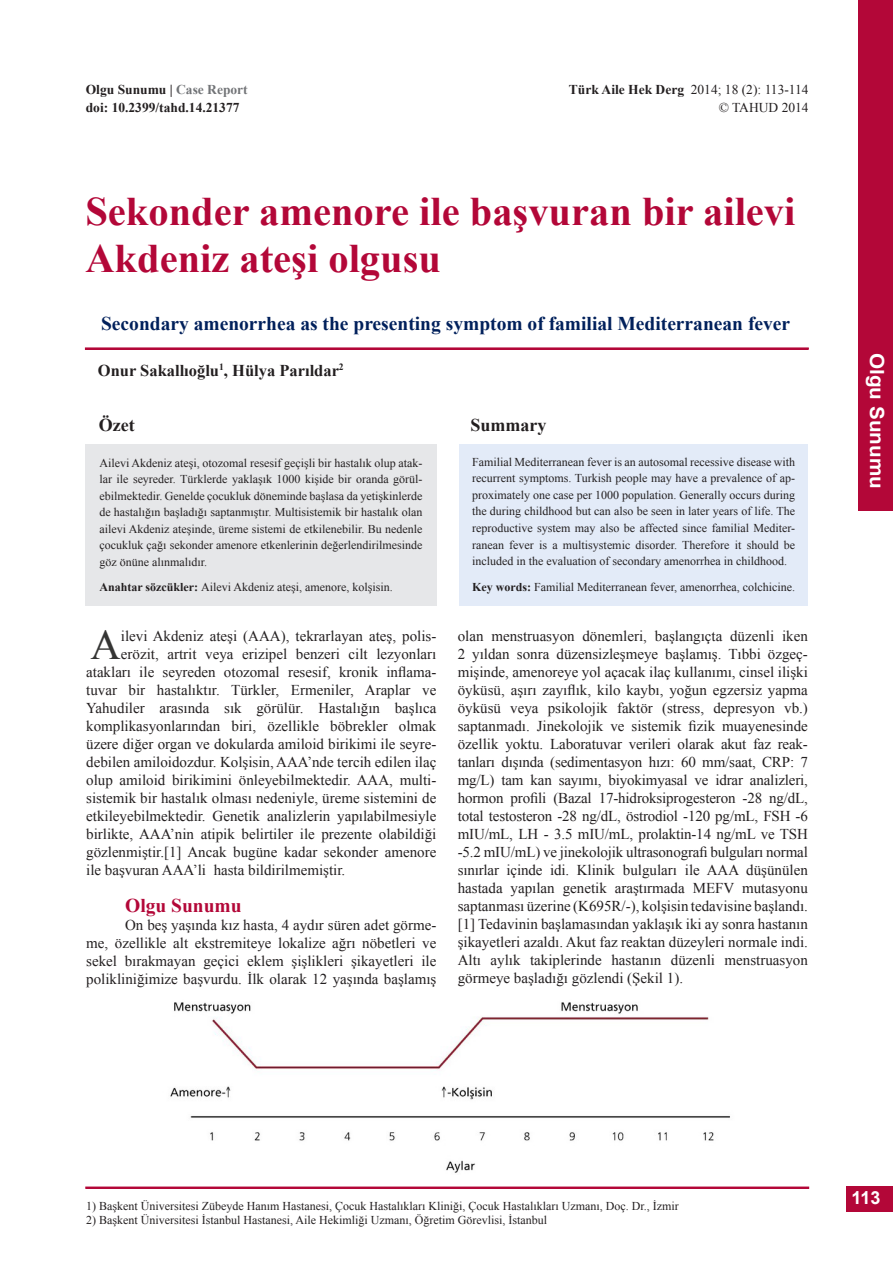
<style>
.page{position:relative;width:893px;height:1276px;background:#fff}
.page>*{position:absolute;margin:0;border:0;box-sizing:border-box;transform-origin:0 0}
.t1{font:42.15px "Times New Roman";color:#353534}
.t2{font:700 40.5px/46.5px "Times New Roman";color:#b30738}
.t3{font:700 19.5px "Times New Roman";color:#00205b}
.t4{font:700 19.5px "Arial";color:#fff;scale:1.06 1}
.t5{font:700 19.5px "Times New Roman";color:#b30738}
.t6{font:700 18px "Times New Roman";color:#231f20}
.t7{font:700 18px "Arial";color:#fff}
.t8{font:700 16.5px "Times New Roman";color:#231f20}
.t9{font:15px/18px "Times New Roman";color:#231f20;text-align:justify}
.t10{font:700 13.5px/18px "Times New Roman";color:#231f20}
.t11{font:13.5px/18px "Times New Roman";color:#231f20;text-align:right}
.t12{font:12px/16.5px "Times New Roman";color:#231f20;text-align:justify}
.s1{color:#727477}
.s2{font-weight:700}
</style>
<div class="page">
<div style="left:859px;top:0;width:34px;height:510px;background:#b30738"></div>
<div style="left:846px;top:1186px;width:47px;height:26px;background:#b30738"></div>
<div style="left:85px;top:347px;width:724px;height:3px;border:1px solid #b30738"></div>
<div style="left:85px;top:1186px;width:724px;height:2px;border:1px solid #b30738"></div>
<div style="left:459px;top:445px;width:349px;height:161px;background:#e3ebf8"></div>
<div style="left:85px;top:444px;width:352px;height:162px;background:#e6e7e9"></div>
<img style="left:170px;top:1002px;width:560px;height:171px">
<p class="t10" style="left:86px;top:81px;width:163px">Olgu Sunumu | <span class="s1">Case Report </span>doi: 10.2399/tahd.14.21377</p>
<p class="t11" style="left:569px;top:81px;width:241px"><span class="s2">Türk Aile Hek Derg</span> 2014; 18 (2): 113-114 © TAHUD 2014</p>
<p class="t2" style="left:85px;top:187px;width:711px">Sekonder amenore ile başvuran bir ailevi<br>Akdeniz ateşi olgusu</p>
<p class="t3" style="left:101px;top:310px;width:691px">Secondary amenorrhea as the presenting symptom of familial Mediterranean fever</p>
<p class="t8" style="left:98px;top:358px;width:247px">Onur Sakallıoğlu<sup>1</sup>, Hülya Parıldar<sup>2</sup></p>
<p class="t6" style="left:99px;top:412px;width:37px">Özet</p>
<p class="t6" style="left:471px;top:412px;width:77px">Summary</p>
<p class="t12" style="left:472px;top:453px;width:325px">Familial Mediterranean fever is an autosomal recessive disease with recurrent symptoms. Turkish people may have a prevalence of ap&shy;proximately one case per 1000 population. Generally occurs during the during childhood but can also be seen in later years of life. The reproductive system may also be affected since familial Mediter&shy;ranean fever is a multisystemic disorder. Therefore it should be included in the evaluation of secondary amenorrhea in childhood.</p>
<p class="t12" style="left:472px;top:578px;width:325px"><span class="s2">Key words:</span> Familial Mediterranean fever, amenorrhea, colchicine.</p>
<p class="t12" style="left:99px;top:454px;width:325px">Ailevi Akdeniz ateşi, otozomal resesif geçişli bir hastalık olup atak&shy;lar ile seyreder. Türklerde yaklaşık 1000 kişide bir oranda görül&shy;ebilmektedir. Genelde çocukluk döneminde başlasa da yetişkinlerde de hastalığın başladığı saptanmıştır. Multisistemik bir hastalık olan ailevi Akdeniz ateşinde, üreme sistemi de etkilenebilir. Bu nedenle çocukluk çağı sekonder amenore etkenlerinin değerlendirilmesinde göz önüne alınmalıdır.</p>
<p class="t12" style="left:99px;top:579px;width:295px"><span class="s2">Anahtar sözcükler:</span> Ailevi Akdeniz ateşi, amenore, kolşisin.</p>
<p class="t1" style="left:90px;top:616px;width:32px">A</p>
<p class="t9" style="left:121px;top:627px;width:317px">ilevi Akdeniz ateşi (AAA), tekrarlayan ateş, polis-</p>
<p class="t9" style="left:121px;top:645px;width:317px">erözit, artrit veya erizipel benzeri cilt lezyonları</p>
<p class="t9" style="left:86px;top:663px;width:352px">atakları ile seyreden otozomal resesif, kronik inflama-</p>
<p class="t9" style="left:86px;top:681px;width:352px">tuvar bir hastalıktır. Türkler, Ermeniler, Araplar ve</p>
<p class="t9" style="left:86px;top:699px;width:352px">Yahudiler arasında sık görülür. Hastalığın başlıca</p>
<p class="t9" style="left:86px;top:717px;width:352px">komplikasyonlarından biri, özellikle böbrekler olmak</p>
<p class="t9" style="left:86px;top:735px;width:352px">üzere diğer organ ve dokularda amiloid birikimi ile seyre-</p>
<p class="t9" style="left:86px;top:753px;width:352px">debilen amiloidozdur. Kolşisin, AAA’nde tercih edilen ilaç</p>
<p class="t9" style="left:86px;top:771px;width:352px">olup amiloid birikimini önleyebilmektedir. AAA, multi-</p>
<p class="t9" style="left:86px;top:789px;width:352px">sistemik bir hastalık olması nedeniyle, üreme sistemini de</p>
<p class="t9" style="left:86px;top:807px;width:352px">etkileyebilmektedir. Genetik analizlerin yapılabilmesiyle</p>
<p class="t9" style="left:86px;top:825px;width:352px">birlikte, AAA’nin atipik belirtiler ile prezente olabildiği</p>
<p class="t9" style="left:86px;top:843px;width:352px">gözlenmiştir.[1] Ancak bugüne kadar sekonder amenore</p>
<p class="t9" style="left:86px;top:861px;width:261px">ile başvuran AAA’li hasta bildirilmemiştir.</p>
<p class="t5" style="left:125px;top:892px;width:118px">Olgu Sunumu</p>
<p class="t9" style="left:86px;top:915px;width:352px;text-indent:39px">On beş yaşında kız hasta, 4 aydır süren adet görme&shy;me, özellikle alt ekstremiteye lokalize ağrı nöbetleri ve sekel bırakmayan geçici eklem şişlikleri şikayetleri ile polikliniğimize başvurdu. İlk olarak 12 yaşında başlamış</p>
<p class="t9" style="left:458px;top:627px;width:352px">olan menstruasyon dönemleri, başlangıçta düzenli iken 2 yıldan sonra düzensizleşmeye başlamış. Tıbbi özgeç&shy;mişinde, amenoreye yol açacak ilaç kullanımı, cinsel ilişki öyküsü, aşırı zayıflık, kilo kaybı, yoğun egzersiz yapma öyküsü veya psikolojik faktör (stress, depresyon vb.) saptanmadı. Jinekolojik ve sistemik fizik muayenesinde özellik yoktu. Laboratuvar verileri olarak akut faz reak&shy;tanları dışında (sedimentasyon hızı: 60 mm/saat, CRP: 7 mg/L) tam kan sayımı, biyokimyasal ve idrar analizleri, hormon profili (Bazal 17-hidroksiprogesteron -28 ng/dL, total testosteron -28 ng/dL, östrodiol -120 pg/mL, FSH -6 mIU/mL, LH - 3.5 mIU/mL, prolaktin-14 ng/mL ve TSH -5.2 mIU/mL) ve jinekolojik ultrasonografi bulguları normal sınırlar içinde idi. Klinik bulguları ile AAA düşünülen hastada yapılan genetik araştırmada MEFV mutasyonu saptanması üzerine (K695R/-), kolşisin tedavisine başlandı. [1] Tedavinin başlamasından yaklaşık iki ay sonra hastanın şikayetleri azaldı. Akut faz reaktan düzeyleri normale indi.<br>Altı aylık takiplerinde hastanın düzenli menstruasyon görmeye başladığı gözlendi (Şekil 1).</p>
<p class="t4" style="left:890px;top:353px;width:129px;rotate:90deg">Olgu Sunumu</p>
<p class="t12" style="left:86px;top:1197px;width:594px">1) Başkent Üniversitesi Zübeyde Hanım Hastanesi, Çocuk Hastalıkları Kliniği, Çocuk Hastalıkları Uzmanı, Doç. Dr., İzmir</p>
<p class="t12" style="left:86px;top:1211px;width:462px">2) Başkent Üniversitesi İstanbul Hastanesi, Aile Hekimliği Uzmanı, Öğretim Görevlisi, İstanbul</p>
<p class="t7" style="left:851px;top:1185px;width:31px">113</p>
</div>
